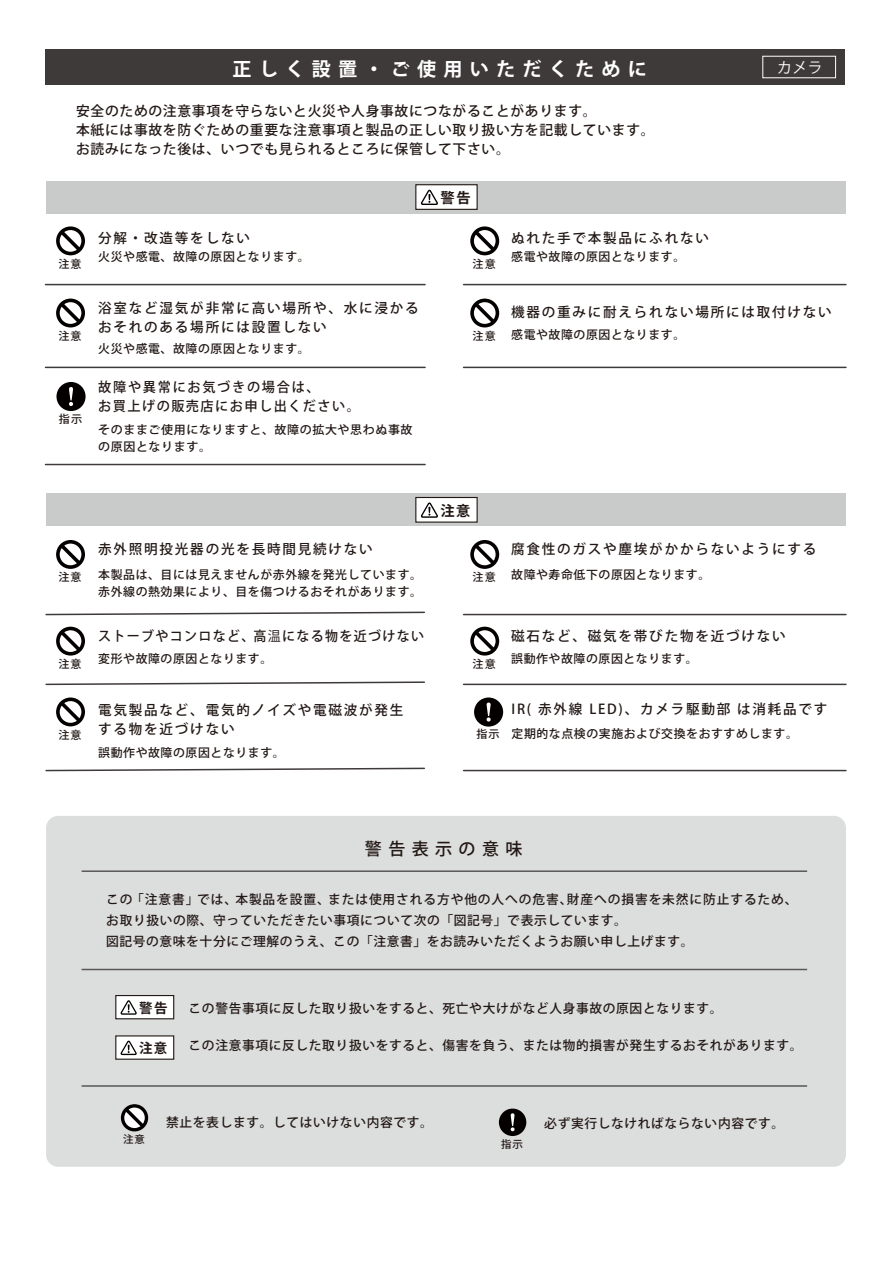
<style>
.page{position:relative;width:893px;height:1263px;background:#fff}
.page>*{position:absolute;margin:0;border:0;box-sizing:border-box;transform-origin:0 0}
.t1{font:700 19.05px "Koz Go Pro";letter-spacing:.38em;color:#fff}
.t2{font:500 16.95px "Koz Go Pr 6 N";letter-spacing:.38em;color:#221815}
.t3{font:14.85px "Koz Go Pro";color:#fff}
.t4{font:700 14.25px "Koz Go Pr 6 N";color:#221815}
.t5{font:500 13.8px/19px "Koz Go Pr 6 N";letter-spacing:.05em;color:#221815}
.t6{font:500 13.65px/18.6px "Koz Go Pr 6 N";letter-spacing:.13em;color:#221815}
.t7{font:500 13.65px/18.6px "Koz Go Pr 6 N";letter-spacing:.11em;color:#221815}
.t8{font:500 13.65px "Koz Go Pr 6 N";letter-spacing:.1em;color:#221815;scale:.96 1}
.t9{font:700 13.5px "Koz Go Pr 6 N";color:#221815}
.t10{font:500 12.75px/21.1px "Koz Go Pr 6 N";letter-spacing:.05em;color:#221815}
.t11{font:500 11.85px/17px "Koz Go Pr 6 N";letter-spacing:.05em;color:#221815}
.t12{font:500 11.1px "Koz Go Pr 6 N";letter-spacing:.1em;color:#221815}
.t13{font:500 10.35px "Koz Go Pr 6 N";color:#221815}
.s1{font-weight:400}
</style>
<div class="page">
<div style="left:46px;top:816px;width:800px;height:351px;background:#dcdddd;border-radius:12px"></div>
<div style="left:45px;top:49px;width:800px;height:36px;background:#3e3a39"></div>
<div style="left:47px;top:181px;width:799px;height:32px;background:#c9caca"></div>
<div style="left:47px;top:493px;width:799px;height:33px;background:#c9caca"></div>
<div style="left:415px;top:184px;width:63px;height:26px;background:#fff;border:1px solid #221815"></div>
<svg style="left:421px;top:190px;width:17px;height:15px"></svg>
<hr style="left:464px;top:284px;width:382px;height:1px;background:#3e3a39">
<hr style="left:45px;top:284px;width:380px;height:1px;background:#3e3a39">
<hr style="left:464px;top:367px;width:382px;height:1px;background:#3e3a39">
<hr style="left:45px;top:367px;width:380px;height:1px;background:#3e3a39">
<hr style="left:45px;top:464px;width:380px;height:1px;background:#3e3a39">
<svg style="left:56px;top:226px;width:29px;height:29px"></svg>
<svg style="left:56px;top:299px;width:29px;height:28px"></svg>
<svg style="left:470px;top:226px;width:29px;height:29px"></svg>
<svg style="left:470px;top:299px;width:29px;height:28px"></svg>
<hr style="left:464px;top:614px;width:382px;height:1px;background:#3e3a39">
<svg style="left:45px;top:611px;width:380px;height:5px"></svg>
<hr style="left:464px;top:684px;width:382px;height:1px;background:#3e3a39">
<svg style="left:45px;top:681px;width:380px;height:5px"></svg>
<svg style="left:56px;top:540px;width:29px;height:29px"></svg>
<svg style="left:56px;top:627px;width:29px;height:29px"></svg>
<svg style="left:45px;top:767px;width:380px;height:5px"></svg>
<svg style="left:56px;top:697px;width:29px;height:29px"></svg>
<hr style="left:464px;top:770px;width:382px;height:1px;background:#3e3a39">
<svg style="left:470px;top:540px;width:29px;height:29px"></svg>
<svg style="left:470px;top:627px;width:29px;height:29px"></svg>
<div style="left:415px;top:497px;width:63px;height:26px;background:#fff;border:1px solid #221815"></div>
<svg style="left:421px;top:502px;width:17px;height:16px"></svg>
<svg style="left:56px;top:382px;width:30px;height:29px"></svg>
<svg style="left:474px;top:697px;width:29px;height:30px"></svg>
<div style="left:762px;top:56px;width:74px;height:22px;border:1px solid #fff"></div>
<hr style="left:82px;top:870px;width:725px;height:2px;background:#595757">
<hr style="left:82px;top:969px;width:725px;height:1px;background:#595757">
<hr style="left:82px;top:1085px;width:725px;height:2px;background:#595757">
<div style="left:115px;top:995px;width:59px;height:24px;background:#fff;border:1px solid #221815"></div>
<svg style="left:120px;top:1000px;width:17px;height:15px"></svg>
<div style="left:115px;top:1035px;width:59px;height:25px;background:#fff;border:1px solid #221815"></div>
<svg style="left:120px;top:1041px;width:17px;height:14px"></svg>
<svg style="left:121px;top:1104px;width:27px;height:27px"></svg>
<svg style="left:499px;top:1108px;width:27px;height:28px"></svg>
<h1 class="t1" style="left:233px;top:57px;width:416px">正しく設置・ご使用いただくために</h1>
<p class="t5" style="left:76px;top:102px;width:580px">安全のための注意事項を守らないと火災や人身事故につながることがあります。<br>本紙には事故を防ぐための重要な注意事項と製品の正しい取り扱い方を記載しています。お読みになった後は、いつでも見られるところに保管して下さい。</p>
<p class="t12" style="left:58px;top:257px;width:25px">注意</p>
<p class="t6" style="left:98px;top:229px;width:153px">分解・改造等をしない</p>
<p class="t11" style="left:98px;top:249px;width:213px">火災や感電、故障の原因となります。</p>
<p class="t4" style="left:440px;top:189px;width:32px">警告</p>
<p class="t12" style="left:473px;top:257px;width:25px">注意</p>
<p class="t6" style="left:511px;top:229px;width:199px">ぬれた手で本製品にふれない</p>
<p class="t11" style="left:511px;top:249px;width:176px">感電や故障の原因となります。</p>
<p class="t3" style="left:777px;top:58px;width:47px">カメラ</p>
<p class="t12" style="left:58px;top:330px;width:25px">注意</p>
<p class="t12" style="left:59px;top:412px;width:25px">指示</p>
<p class="t6" style="left:98px;top:299px;width:322px">浴室など湿気が非常に高い場所や、水に浸かるおそれのある場所には設置しない</p>
<p class="t11" style="left:98px;top:340px;width:213px">火災や感電、故障の原因となります。</p>
<p class="t7" style="left:98px;top:378px;width:263px">故障や異常にお気づきの場合は、<br>お買上げの販売店にお申し出ください。</p>
<p class="t11" style="left:98px;top:422px;width:316px">そのままご使用になりますと、故障の拡大や思わぬ事故の原因となります。</p>
<p class="t12" style="left:473px;top:330px;width:25px">注意</p>
<p class="t6" style="left:511px;top:303px;width:322px">機器の重みに耐えられない場所には取付けない</p>
<p class="t11" style="left:511px;top:327px;width:176px">感電や故障の原因となります。</p>
<p class="t12" style="left:58px;top:571px;width:25px">注意</p>
<p class="t12" style="left:58px;top:658px;width:25px">注意</p>
<p class="t6" style="left:98px;top:540px;width:276px">赤外照明投光器の光を長時間見続けない</p>
<p class="t11" style="left:98px;top:567px;width:325px">本製品は、目には見えませんが赤外線を発光しています。赤外線の熱効果により、目を傷つけるおそれがあります。</p>
<p class="t8" style="left:98px;top:628px;width:341px">ストーブやコンロなど、高<span class="s1">温</span>になる物を近づけない</p>
<p class="t11" style="left:98px;top:650px;width:176px">変形や故障の原因となります。</p>
<p class="t4" style="left:440px;top:502px;width:31px">注意</p>
<p class="t12" style="left:473px;top:571px;width:25px">注意</p>
<p class="t6" style="left:511px;top:540px;width:307px">腐食性のガスや塵埃がかからないようにする</p>
<p class="t11" style="left:511px;top:567px;width:200px">故障や寿命低下の原因となります。</p>
<p class="t12" style="left:473px;top:658px;width:25px">注意</p>
<p class="t6" style="left:511px;top:627px;width:276px">磁石など、磁気を帯びた物を近づけない</p>
<p class="t11" style="left:511px;top:650px;width:188px">誤動作や故障の原因となります。</p>
<p class="t6" style="left:58px;top:701px;width:346px;text-indent:40px">電気製品など、電気的ノイズや電磁波が発生<sub>注意</sub> する物を近づけない</p>
<p class="t6" style="left:512px;top:700px;width:317px">IR( 赤外線 LED)、カメラ駆動部は消耗品です</p>
<p class="t11" style="left:512px;top:725px;width:288px">定期的な点検の実施および交換をおすすめします。</p>
<p class="t12" style="left:476px;top:728px;width:25px">指示</p>
<p class="t11" style="left:98px;top:744px;width:188px">誤動作や故障の原因となります。</p>
<h2 class="t2" style="left:365px;top:839px;width:159px">警告表示の意味</h2>
<p class="t10" style="left:106px;top:889px;width:693px">この「注意書」では、本製品を設置、または使用される方や他の人への危害、財産への損害を未然に防止するため、お取り扱いの際、守っていただきたい事項について次の「図記号」で表示しています。<br>図記号の意味を十分にご理解のうえ、この「注意書」をお読みいただくようお願い申し上げます。</p>
<p class="t9" style="left:139px;top:1000px;width:30px">警告</p>
<p class="t9" style="left:139px;top:1040px;width:30px">注意</p>
<p class="t10" style="left:189px;top:998px;width:535px">この警告事項に反した取り扱いをすると、死亡や大けがなど人身事故の原因となります。</p>
<p class="t10" style="left:189px;top:1035px;width:616px">この注意事項に反した取り扱いをすると、傷害を負う、または物的損害が発生するおそれがあります。</p>
<p class="t13" style="left:123px;top:1133px;width:23px">注意</p>
<p class="t10" style="left:166px;top:1112px;width:268px">禁止を表します。してはいけない内容です。</p>
<p class="t13" style="left:501px;top:1138px;width:23px">指示</p>
<p class="t10" style="left:544px;top:1113px;width:241px">必ず実行しなければならない内容です。</p>
</div>
